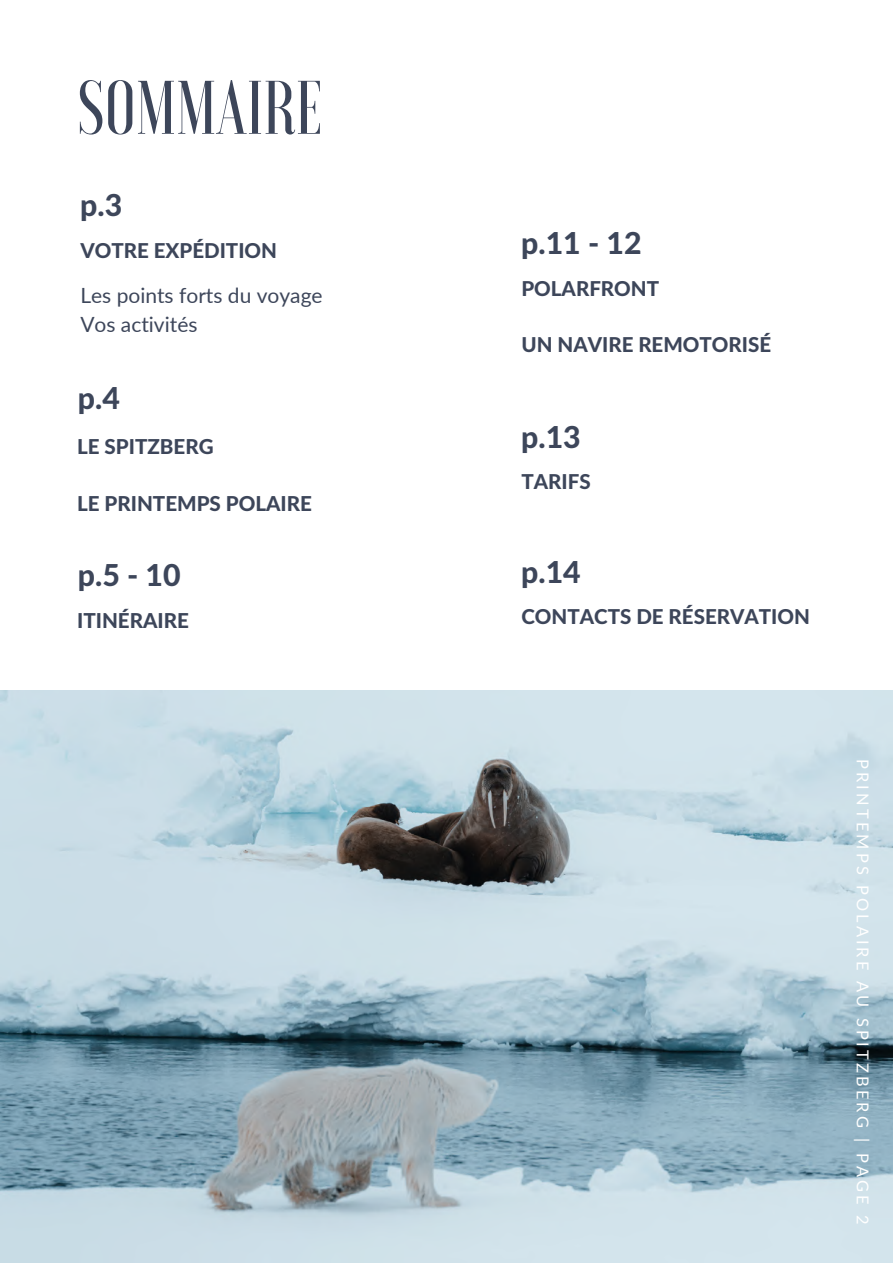
<style>
.page{position:relative;width:893px;height:1264px;background:#fff}
.page>*{position:absolute;margin:0;border:0;box-sizing:border-box;transform-origin:0 0}
.t1{font:500 75.6px "Voga";color:#3d465a}
.t2{font:800 30.3px "Lato Latin";color:#3d465a}
.t3{font:21px/29.2px "Lato";color:#3d465a}
.t4{font:800 20.55px "Lato Latin";color:#3d465a}
.t5{font:16.35px "Lato";letter-spacing:.19em;color:#fff}
</style>
<div class="page">
<img style="left:0;top:690px;width:892px;height:572px">
<h1 class="t1" style="left:77px;top:70px;width:247px">SOMMAIRE</h1>
<h2 class="t2" style="left:80px;top:192px;width:44px">p.3</h2>
<p class="t4" style="left:80px;top:241px;width:198px">VOTRE EXPÉDITION</p>
<p class="t3" style="left:80px;top:280px;width:244px">Les points forts du voyage<br>Vos activités</p>
<h2 class="t2" style="left:78px;top:384px;width:44px">p.4</h2>
<p class="t4" style="left:77px;top:437px;width:138px">LE SPITZBERG</p>
<p class="t4" style="left:77px;top:494px;width:236px">LE PRINTEMPS POLAIRE</p>
<h2 class="t2" style="left:78px;top:561px;width:104px">p.5 - 10</h2>
<p class="t4" style="left:77px;top:611px;width:113px">ITINÉRAIRE</p>
<h2 class="t2" style="left:521px;top:229px;width:122px">p.11 - 12</h2>
<p class="t4" style="left:521px;top:279px;width:139px">POLARFRONT</p>
<p class="t4" style="left:521px;top:336px;width:251px">UN NAVIRE REMOTORISÉ</p>
<h2 class="t2" style="left:521px;top:423px;width:61px">p.13</h2>
<p class="t4" style="left:521px;top:472px;width:71px">TARIFS</p>
<h2 class="t2" style="left:521px;top:558px;width:61px">p.14</h2>
<p class="t4" style="left:521px;top:608px;width:290px">CONTACTS DE RÉSERVATION</p>
<p class="t5" style="left:872px;top:759px;width:466px;rotate:90deg">PRINTEMPS POLAIRE AU SPITZBERG | PAGE 2</p>
</div>
